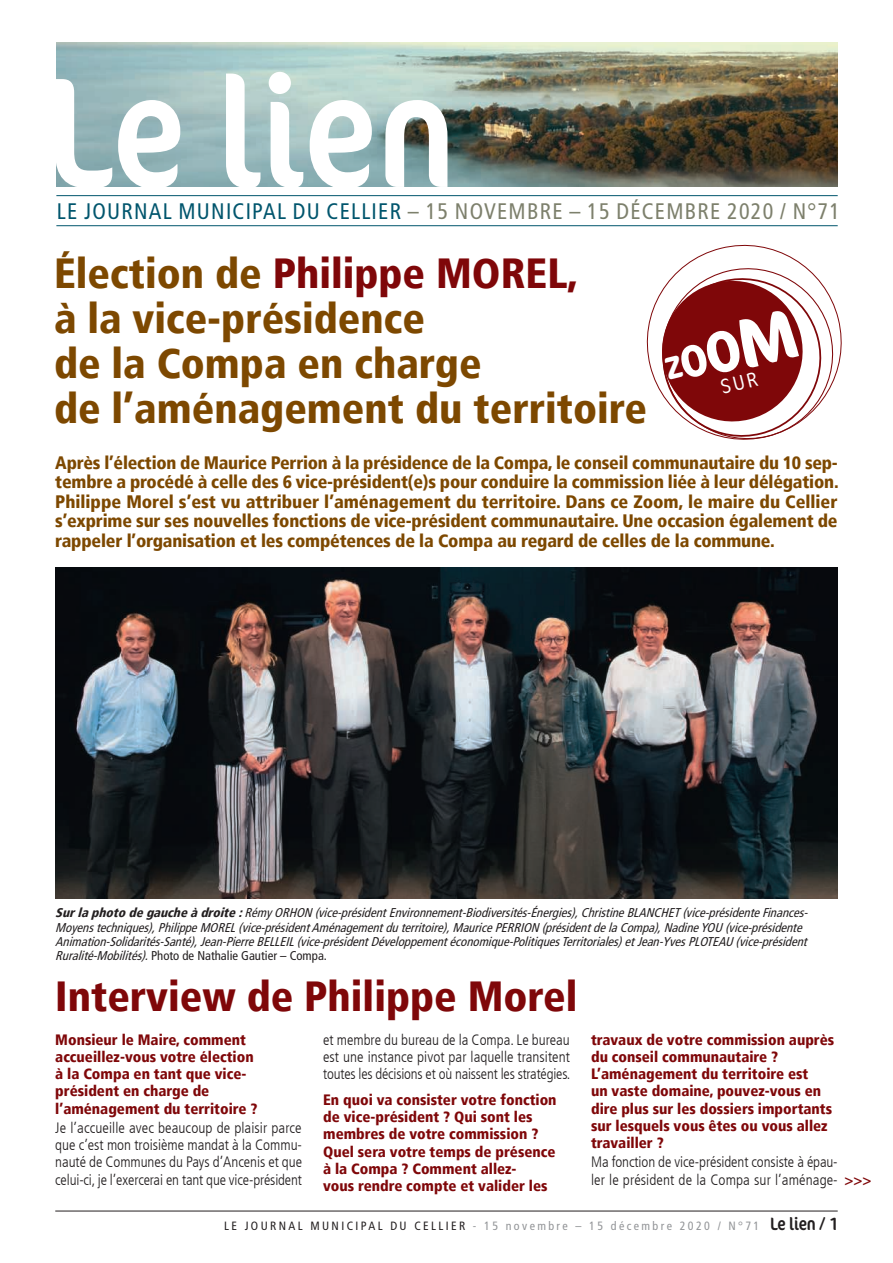
<style>
.page{position:relative;width:893px;height:1263px;background:#fff}
.page>*{position:absolute;margin:0;border:0;box-sizing:border-box;transform-origin:0 0}
.t1{font:900 condensed 42px/45px "Frutiger LT";color:#7d4800}
.t2{font:900 condensed 42px "Frutiger LT";color:#7f0709}
.t3{font:condensed 22.5px "Frutiger LT";letter-spacing:.055em;color:#7d806c}
.t4{font:900 condensed 18px/19.5px "Frutiger LT";letter-spacing:-.01em;color:#7d4800;text-align:justify}
.t5{font:900 condensed 15px/17.2px "Frutiger LT";color:#7f0709}
.t6{font:300 condensed 15px/17.2px "Frutiger LT";letter-spacing:-.005em;color:#231f20;text-align:justify}
.t7{font:italic condensed 12.75px/14.2px "Frutiger LT";color:#231f20}
.t8{font:condensed 12px "Frutiger LT";letter-spacing:.2em;color:#939598}
.s1{color:#00556d}
.s2{color:#7f0709}
.s3{font-weight:900}
.s4{font-style:normal}
.s5{font-weight:700;color:#7f0709}
.s6{color:#231f20}
.s7{font-family:"Cocon Pro";font-size:18px;color:#231f20}
</style>
<div class="page">
<hr style="left:55px;top:1211px;width:783px;height:1px;background:#231f20">
<img style="left:56px;top:43px;width:782px;height:143px">
<svg style="left:56px;top:72px;width:391px;height:115px"></svg>
<hr style="left:56px;top:195px;width:782px;height:1px;background:#00556d">
<hr style="left:56px;top:225px;width:782px;height:1px;background:#00556d">
<img style="left:55px;top:567px;width:782px;height:331px">
<svg style="left:646px;top:244px;width:196px;height:135px"></svg>
<svg style="left:654px;top:260px;width:187px;height:180px"></svg>
<h2 class="t3" style="left:57px;top:198px;width:784px"><span class="s1">LE JOURNAL MUNICIPAL DU CELLIER</span> – 15 NOVEMBRE – 15 DÉCEMBRE 2020 / N°71</h2>
<h1 class="t1" style="left:54px;top:251px;width:594px">Élection de <span class="s2">Philippe MOREL,<br></span>à la vice-présidence<br>de la Compa en charge<br>de l’aménagement du territoire</h1>
<p class="t4" style="left:55px;top:452px;width:785px">Après l’élection de Maurice Perrion à la présidence de la Compa, le conseil communautaire du 10 sep&shy;tembre a procédé à celle des 6 vice-président(e)s pour conduire la commission liée à leur délégation.<br>Philippe Morel s’est vu attribuer l’aménagement du territoire. Dans ce Zoom, le maire du Cellier s’exprime sur ses nouvelles fonctions de vice-président communautaire. Une occasion également de rappeler l’organisation et les compétences de la Compa au regard de celles de la commune.</p>
<p class="t7" style="left:55px;top:906px;width:757px"><span class="s3">Surlaphotodegaucheàdroite :</span>RémyORHON (vice-présidentEnvironnement-Biodiversités-Énergies),ChristineBLANCHET(vice-présidenteFinances-Moyenstechniques),PhilippeMOREL(vice-présidentAménagementduterritoire),MauricePERRION (présidentdelaCompa),NadineYOU (vice-présidente Animation-Solidarités-Santé),Jean-PierreBELLEIL(vice-présidentDéveloppementéconomique-PolitiquesTerritoriales)etJean-YvesPLOTEAU (vice-président Ruralité-Mobilités).<span class="s4">Photo de Nathalie Gautier – Compa.</span></p>
<h1 class="t2" style="left:55px;top:971px;width:524px">Interview de Philippe Morel</h1>
<p class="t5" style="left:55px;top:1031px;width:204px">Monsieur le Maire, comment accueillez-vous votre élection à la Compa en tant que vice&shy;président en charge de l’aménagement du territoire ?</p>
<p class="t6" style="left:55px;top:1119px;width:248px">Je l’accueille avec beaucoup de plaisir parce que c’est mon troisième mandat à la Commu&shy;nauté de Communes du Pays d’Ancenis et que celui-ci, je l’exercerai en tant que vice-président</p>
<p class="t6" style="left:323px;top:1031px;width:249px">et membre du bureau de la Compa. Le bureau est une instance pivot par laquelle transitent toutes les décisions et où naissent les stratégies.</p>
<p class="t5" style="left:323px;top:1091px;width:235px">En quoi va consister votre fonction de vice-président ? Qui sont les membres de votre commission ?<br>Quel sera votre temps de présence à la Compa ? Comment allez-<br>vous rendre compte et valider les</p>
<p class="t5" style="left:591px;top:1031px;width:245px">travaux de votre commission auprès du conseil communautaire ?<br>L’aménagement du territoire est<br>un vaste domaine, pouvez-vous en dire plus sur les dossiers importants sur lesquels vous êtes ou vous allez travailler ?</p>
<p class="t6" style="left:591px;top:1154px;width:282px">Ma fonction de vice-président consiste à épau-<br>ler le président de la Compa sur l’aménage- <span class="s5">&gt;&gt;&gt;</span></p>
<p class="t8" style="left:224px;top:1219px;width:615px"><span class="s6">LE JOURNAL MUNICIPAL DU CELLIER</span> - 15 novembre – 15 décembre 2020 / N°71 <span class="s7">Le lien / 1</span></p>
</div>
